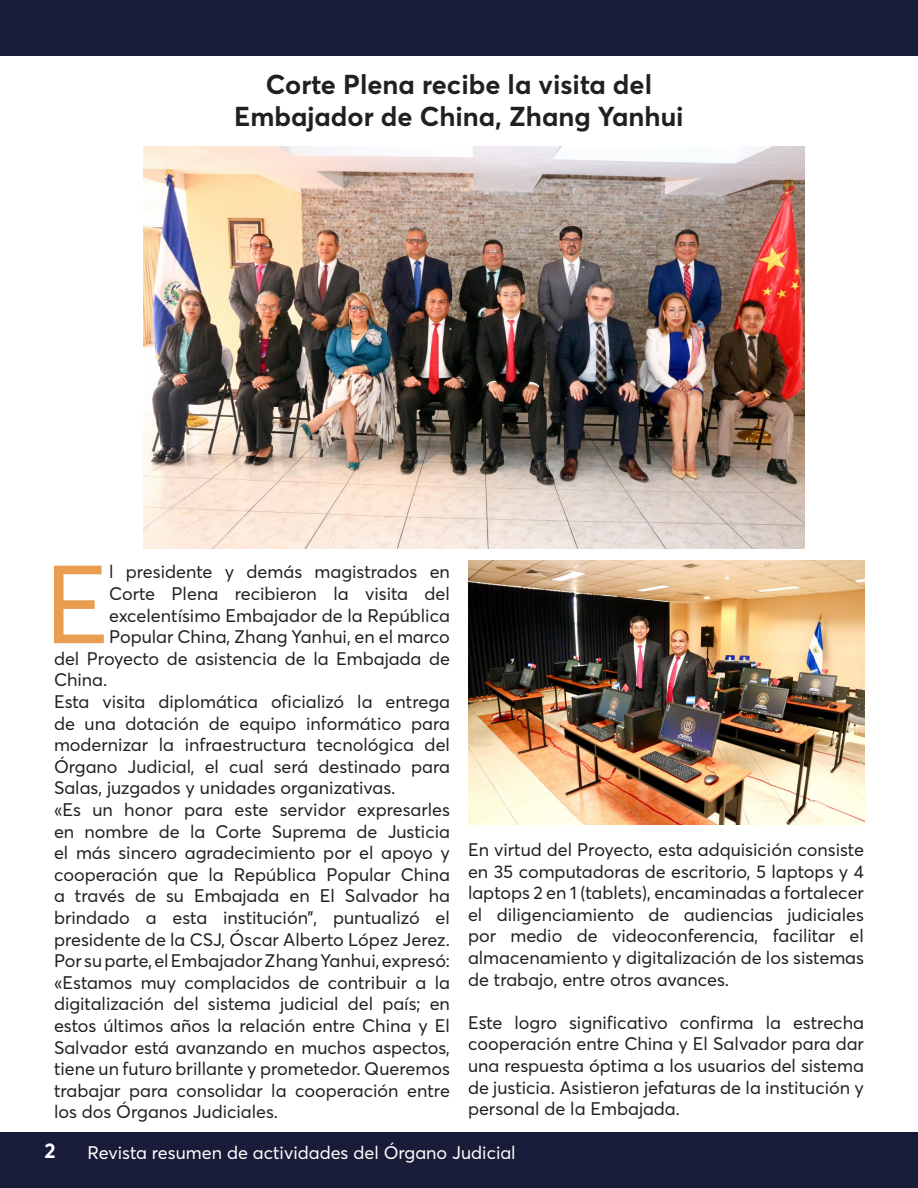
<style>
.page{position:relative;width:918px;height:1188px;background:#fff}
.page>*{position:absolute;margin:0;border:0;box-sizing:border-box;transform-origin:0 0}
.t1{font:109.2px "Averta Demo PE";color:#e89e4e}
.t2{font:700 27px "Averta";color:#231f20}
.t3{font:700 21px "Averta";color:#fff}
.t4{font:18px/21.6px "Averta Demo PE";color:#231f20;text-align:justify}
.t5{font:18px "Averta Demo PE";color:#fff}
</style>
<div class="page">
<div style="left:0;top:1133px;width:918px;height:55px;background:#191c38"></div>
<div style="left:0;top:0;width:918px;height:55px;background:#191c38"></div>
<img style="left:143px;top:147px;width:662px;height:402px">
<img style="left:468px;top:561px;width:396px;height:264px">
<p class="t2" style="left:266px;top:67px;width:388px">Corte Plena recibe la visita del</p>
<p class="t2" style="left:234px;top:99px;width:451px">Embajador de China, Zhang Yanhui</p>
<p class="t1" style="left:44px;top:530px;width:66px">E</p>
<p class="t4" style="left:109px;top:561px;width:342px">l presidente y demás magistrados en</p>
<p class="t4" style="left:109px;top:582px;width:342px">Corte Plena recibieron la visita del</p>
<p class="t4" style="left:109px;top:604px;width:342px">excelentísimo Embajador de la República</p>
<p class="t4" style="left:109px;top:625px;width:342px">Popular China, Zhang Yanhui, en el marco</p>
<p class="t4" style="left:54px;top:647px;width:398px">del Proyecto de asistencia de la Embajada de</p>
<p class="t4" style="left:54px;top:669px;width:55px">China.</p>
<p class="t4" style="left:54px;top:690px;width:398px">Esta visita diplomática oficializó la entrega de una dotación de equipo informático para modernizar la infraestructura tecnológica del Órgano Judicial, el cual será destinado para Salas, juzgados y unidades organizativas.</p>
<p class="t4" style="left:54px;top:798px;width:398px">«Es un honor para este servidor expresarles en nombre de la Corte Suprema de Justicia el más sincero agradecimiento por el apoyo y cooperación que la República Popular China a través de su Embajada en El Salvador ha brindado a esta institución”, puntualizó el presidente de la CSJ, Óscar Alberto López Jerez.</p>
<p class="t4" style="left:54px;top:949px;width:398px">Por su parte, el Embajador Zhang Yanhui, expresó: «Estamos muy complacidos de contribuir a la digitalización del sistema judicial del país; en estos últimos años la relación entre China y El Salvador está avanzando en muchos aspectos, tiene un futuro brillante y prometedor. Queremos trabajar para consolidar la cooperación entre los dos Órganos Judiciales.</p>
<p class="t4" style="left:468px;top:838px;width:398px">En virtud del Proyecto, esta adquisición consiste en 35 computadoras de escritorio, 5 laptops y 4 laptops 2 en 1 (tablets), encaminadas a fortalecer el diligenciamiento de audiencias judiciales por medio de videoconferencia, facilitar el almacenamiento y digitalización de los sistemas de trabajo, entre otros avances.</p>
<p class="t4" style="left:468px;top:1011px;width:398px">Este logro significativo confirma la estrecha cooperación entre China y El Salvador para dar una respuesta óptima a los usuarios del sistema de justicia. Asistieron jefaturas de la institución y personal de la Embajada.</p>
<p class="t3" style="left:44px;top:1137px;width:13px">2</p>
<p class="t5" style="left:87px;top:1141px;width:430px">Revista resumen de actividades del Órgano Judicial</p>
</div>
